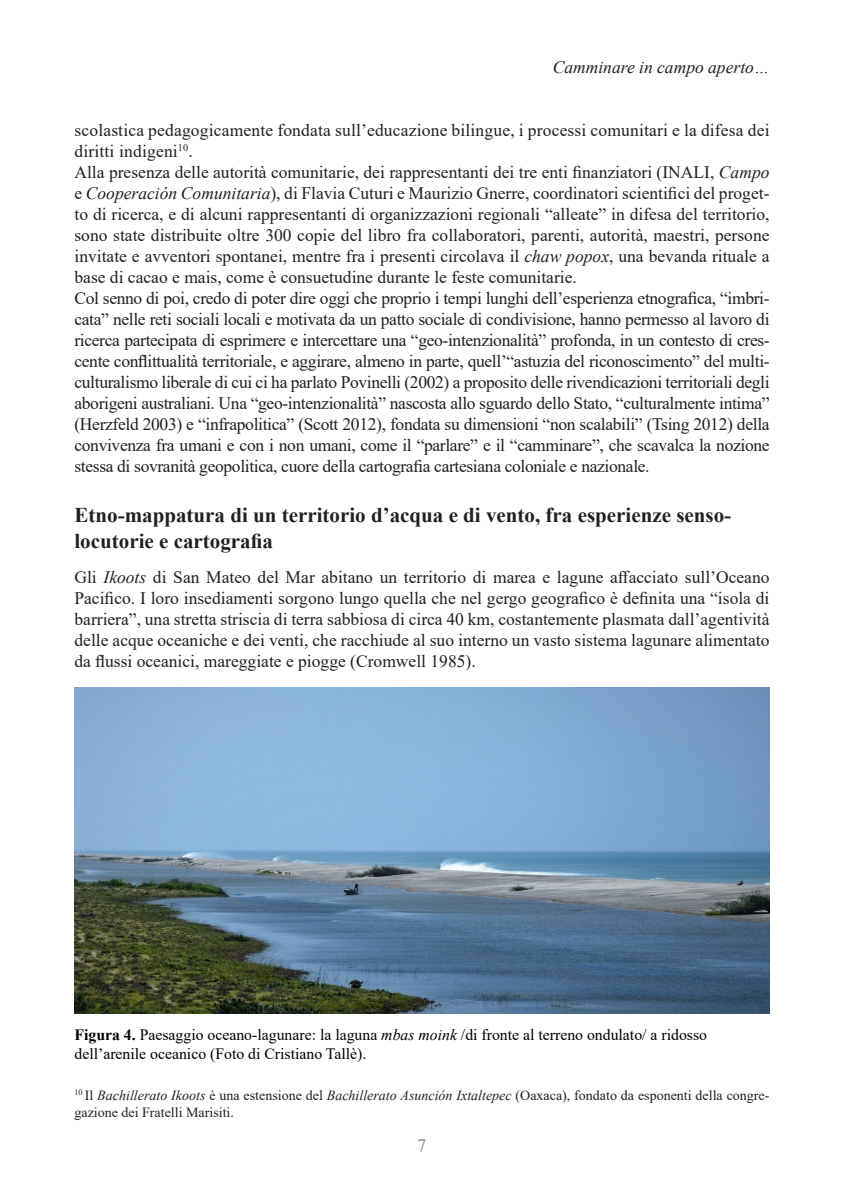
<style>
.page{position:relative;width:844px;height:1191px;background:#fff}
.page>*{position:absolute;margin:0;border:0;box-sizing:border-box;transform-origin:0 0}
._04_Stile_di_paragrafo_1{font:700 21px/25.2px "Times New Roman";color:#231f20}
._07_txt_paragrafo{font:17.5px/21px "Times New Roman";color:#231f20;text-align:justify}
.t1{font:italic 17.5px "Times New Roman";color:#231f20}
.t2{font:17.5px "Times New Roman";color:#808080}
.dida{font:15.75px/18.9px "Times New Roman";color:#000}
._05_Stile_note{font:14px/16.8px "Times New Roman";color:#231f20}
.s1{font-style:italic}
.s2{font-weight:700}
</style>
<div class="page">
<img style="left:74px;top:687px;width:695px;height:326px">
<p class="t1" style="left:552px;top:55px;width:218px">Camminare in campo aperto…</p>
<p class="_07_txt_paragrafo" style="left:74px;top:119px;width:696px">scolastica pedagogicamente fondata sull’educazione bilingue, i processi comunitari e la difesa dei diritti indigeni<sup>10</sup>.</p>
<p class="_07_txt_paragrafo" style="left:74px;top:161px;width:696px">Alla presenza delle autorità comunitarie, dei rappresentanti dei tre enti finanziatori (INALI, <span class="s1">Campo </span>e <span class="s1">Cooperación Comunitaria</span>), di Flavia Cuturi e Maurizio Gnerre, coordinatori scientifici del proget&shy;to di ricerca, e di alcuni rappresentanti di organizzazioni regionali “alleate” in difesa del territorio, sono state distribuite oltre 300 copie del libro fra collaboratori, parenti, autorità, maestri, persone invitate e avventori spontanei, mentre fra i presenti circolava il <span class="s1">chaw popox</span>, una bevanda rituale a base di cacao e mais, come è consuetudine durante le feste comunitarie.</p>
<p class="_07_txt_paragrafo" style="left:74px;top:287px;width:696px">Col senno di poi, credo di poter dire oggi che proprio i tempi lunghi dell’esperienza etnografica, “imbri&shy;cata” nelle reti sociali locali e motivata da un patto sociale di condivisione, hanno permesso al lavoro di ricerca partecipata di esprimere e intercettare una “geo-intenzionalità” profonda, in un contesto di cres&shy;cente conflittualità territoriale, e aggirare, almeno in parte, quell’“astuzia del riconoscimento” del multi&shy;culturalismo liberale di cui ci ha parlato Povinelli (2002) a proposito delle rivendicazioni territoriali degli aborigeni australiani. Una “geo-intenzionalità” nascosta allo sguardo dello Stato, “culturalmente intima” (Herzfeld 2003) e “infrapolitica” (Scott 2012), fondata su dimensioni “non scalabili” (Tsing 2012) della convivenza fra umani e con i non umani, come il “parlare” e il “camminare”, che scavalca la nozione stessa di sovranità geopolitica, cuore della cartografia cartesiana coloniale e nazionale.</p>
<p class="_04_Stile_di_paragrafo_1" style="left:74px;top:502px;width:658px">Etno-mappatura di un territorio d’acqua e di vento, fra esperienze senso&shy;locutorie e cartografia</p>
<p class="_07_txt_paragrafo" style="left:74px;top:566px;width:696px">Gli <span class="s1">Ikoots</span> di San Mateo del Mar abitano un territorio di marea e lagune affacciato sull’Oceano Pacifico. I loro insediamenti sorgono lungo quella che nel gergo geografico è definita una “isola di barriera”, una stretta striscia di terra sabbiosa di circa 40 km, costantemente plasmata dall’agentività delle acque oceaniche e dei venti, che racchiude al suo interno un vasto sistema lagunare alimentato da flussi oceanici, mareggiate e piogge (Cromwell 1985).</p>
<p class="dida" style="left:74px;top:1024px;width:634px"><span class="s2">Figura 4.</span> Paesaggio oceano-lagunare: la laguna <span class="s1">mbas moink</span> /di fronte al terreno ondulato/ a ridosso dell’arenile oceanico (Foto di Cristiano Tallè).</p>
<p class="_05_Stile_note" style="left:74px;top:1086px;width:696px"><sup>10</sup> Il <span class="s1">Bachillerato Ikoots</span> è una estensione del <span class="s1">Bachillerato Asunción Ixtaltepec</span> (Oaxaca), fondato da esponenti della congre&shy;gazione dei Fratelli Marisiti.</p>
<p class="t2" style="left:417px;top:1132px;width:10px">7</p>
</div>
